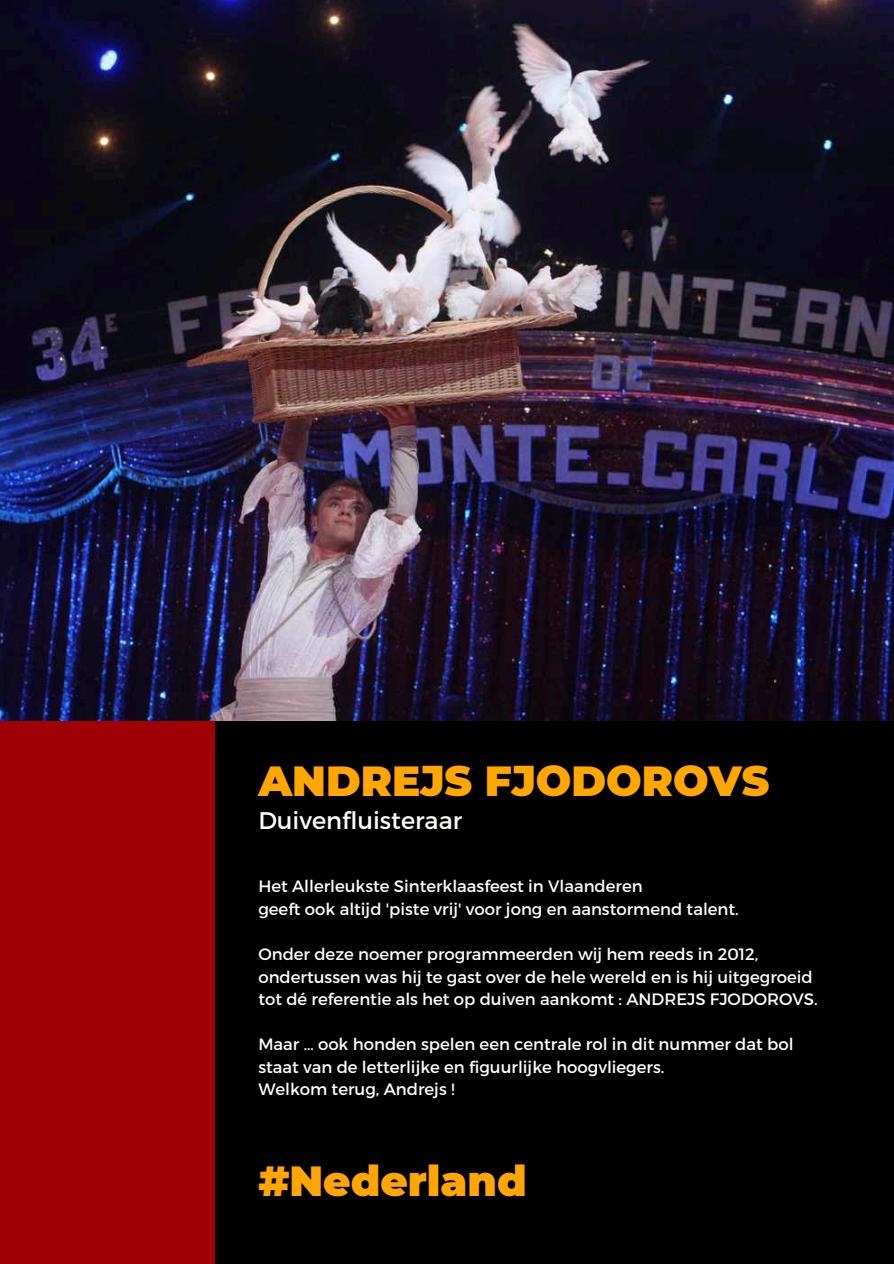
<style>
.page{position:relative;width:894px;height:1264px;background:#fff}
.page>*{position:absolute;margin:0;border:0;box-sizing:border-box;transform-origin:0 0}
.t1{font:900 42px "Montserrat";color:#ffa600}
.t2{font:24px "Montserrat";color:#fdfff6}
.t3{font:16.5px/22.5px "Montserrat";color:#fff}
</style>
<div class="page">
<div style="left:0;top:0;width:893px;height:1263px;background:#000"></div>
<div style="left:0;top:0;width:215px;height:1263px;background:#9f0005"></div>
<img style="left:0;top:0;width:893px;height:720px">
<h1 class="t1" style="left:258px;top:755px;width:512px">ANDREJS FJODOROVS</h1>
<h2 class="t2" style="left:258px;top:804px;width:205px">Duivenfluisteraar</h2>
<p class="t3" style="left:258px;top:874px;width:482px">Het Allerleukste Sinterklaasfeest in Vlaanderen<br>geeft ook altijd 'piste vrij' voor jong en aanstormend talent.</p>
<p class="t3" style="left:258px;top:942px;width:560px">Onder deze noemer programmeerden wij hem reeds in 2012, ondertussen was hij te gast over de hele wereld en is hij uitgegroeid tot dé referentie als het op duiven aankomt : ANDREJS FJODOROVS.</p>
<p class="t3" style="left:258px;top:1032px;width:536px">Maar … ook honden spelen een centrale rol in dit nummer dat bol staat van de letterlijke en figuurlijke hoogvliegers.<br>Welkom terug, Andrejs !</p>
<h1 class="t1" style="left:258px;top:1155px;width:270px">#Nederland</h1>
</div>
